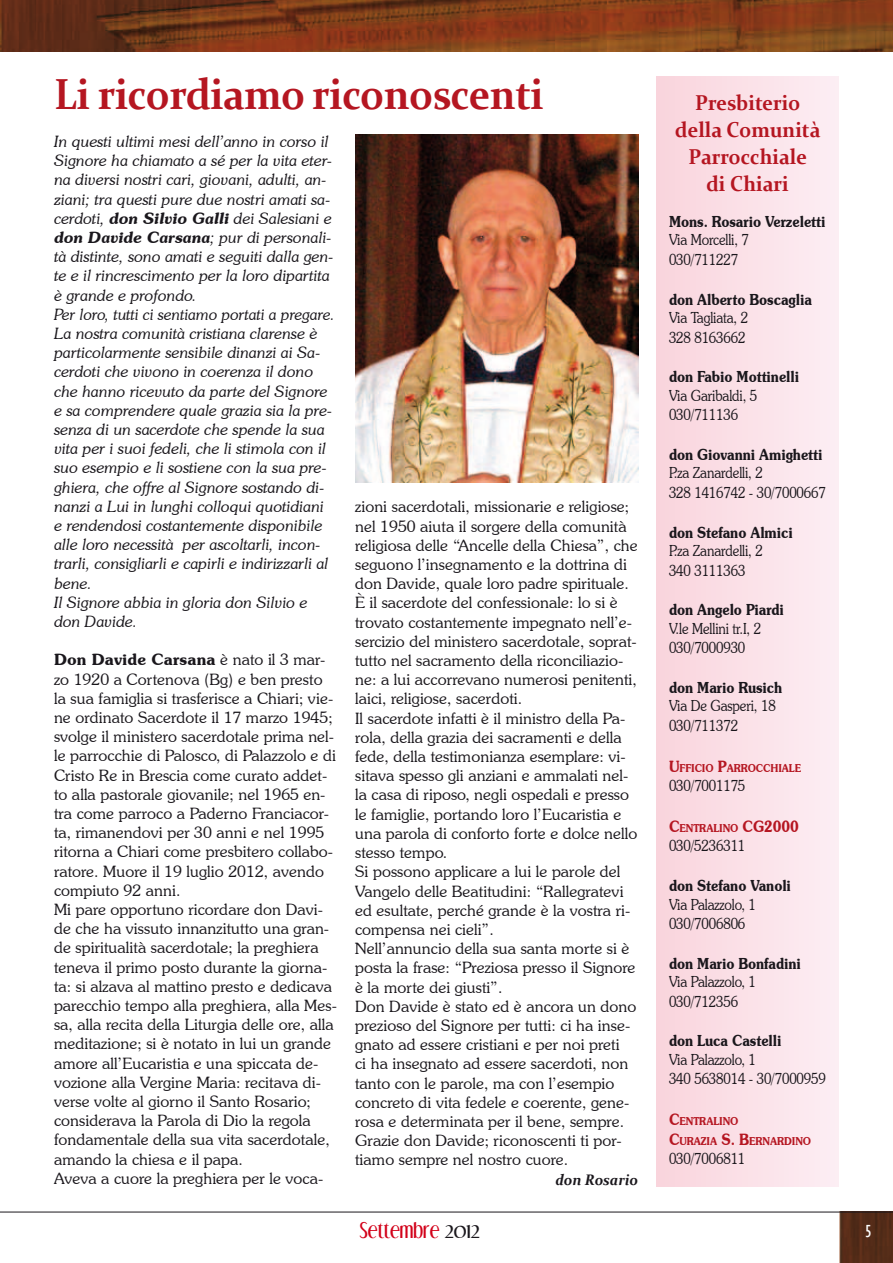
<style>
.page{position:relative;width:893px;height:1263px;background:#fff}
.page>*{position:absolute;margin:0;border:0;box-sizing:border-box;transform-origin:0 0}
.t1{font:700 43.5px "Constantia";letter-spacing:-.01em;color:#b51621;scale:.92 1}
.t2{font:700 21.45px/27px "Constantia";color:#b51621;text-align:center;scale:.93 1}
.t3{font:18.75px "Dream Orphans";color:#d20019}
.t4{font:condensed 18px "Gill Sans";color:#fff}
.t5{font:300 15.75px/19.2px "Souvenir IT Cby BT";letter-spacing:.005em;color:#1a171c}
.t6{font:italic 300 15.75px/19.2px "Souvenir IT Cby BT";letter-spacing:.005em;color:#1a171c}
.t7{font:300 15.3px/19.5px "Souvenir IT Cby BT";letter-spacing:-.01em;color:#1a171c;scale:.88 1}
.t8{font:600 15.3px "Souvenir IT Cby BT";letter-spacing:-.01em;color:#1a171c;scale:.88 1}
.t9{font:italic 700 15.3px "Constantia";color:#1a171c;scale:.96 1}
.t10{font:600 10.95px/19.5px "Souvenir IT Cby BT";letter-spacing:-.015em;color:#b51621;scale:.88 1}
.s1{font-weight:600}
.s2{font-size:15.75px}
.s3{color:#1a171c}
</style>
<div class="page">
<img style="left:839px;top:1213px;width:54px;height:50px">
<hr style="left:0;top:1212px;width:893px;height:1px;background:#1a171c">
<img style="left:0;top:0;width:893px;height:51px">
<img style="left:355px;top:135px;width:283px;height:347px">
<div style="left:656px;top:77px;width:183px;height:1109px;background:#fbe1e7"></div>
<h1 class="t1" style="left:54px;top:64px;width:534px">Li ricordiamo riconoscenti</h1>
<p class="t6" style="left:54px;top:132px;width:282px">In questi ultimi mesi dell’anno in corso il Signore ha chiamato a sé per la vita eter&shy;na diversi nostri cari, giovani, adulti, an&shy;ziani; tra questi pure due nostri amati sa&shy;cerdoti, <span class="s1">don Silvio Galli</span> dei Salesiani e <span class="s1">don Davide Carsana</span>; pur di personali&shy;tà distinte, sono amati e seguiti dalla gen&shy;te e il rincrescimento per la loro dipartita è grande e profondo.<br>Per loro, tutti ci sentiamo portati a pregare.<br>La nostra comunità cristiana clarense è particolarmente sensibile dinanzi ai Sa&shy;cerdoti che vivono in coerenza il dono che hanno ricevuto da parte del Signore e sa comprendere quale grazia sia la pre&shy;senza di un sacerdote che spende la sua vita per i suoi fedeli, che li stimola con il suo esempio e li sostiene con la sua pre&shy;ghiera, che offre al Signore sostando di&shy;nanzi a Lui in lunghi colloqui quotidiani e rendendosi costantemente disponibile alle loro necessità per ascoltarli, incon&shy;trarli, consigliarli e capirli e indirizzarli al bene.<br>Il Signore abbia in gloria don Silvio e don Davide.</p>
<p class="t5" style="left:54px;top:650px;width:285px"><span class="s1">Don Davide Carsana</span> è nato il 3 mar&shy;zo 1920 a Cortenova (Bg) e ben presto la sua famiglia si trasferisce a Chiari; vie&shy;ne ordinato Sacerdote il 17 marzo 1945; svolge il ministero sacerdotale prima nel&shy;le parrocchie di Palosco, di Palazzolo e di Cristo Re in Brescia come curato addet&shy;to alla pastorale giovanile; nel 1965 en&shy;tra come parroco a Paderno Franciacor&shy;ta, rimanendovi per 30 anni e nel 1995 ritorna a Chiari come presbitero collabo&shy;ratore. Muore il 19 luglio 2012, avendo compiuto 92 anni.<br>Mi pare opportuno ricordare don Davi&shy;de che ha vissuto innanzitutto una gran&shy;de spiritualità sacerdotale; la preghiera teneva il primo posto durante la giorna&shy;ta: si alzava al mattino presto e dedicava parecchio tempo alla preghiera, alla Mes&shy;sa, alla recita della Liturgia delle ore, alla meditazione; si è notato in lui un grande amore all’Eucaristia e una spiccata de&shy;vozione alla Vergine Maria: recitava di&shy;verse volte al giorno il Santo Rosario; considerava la Parola di Dio la regola fondamentale della sua vita sacerdotale, amando la chiesa e il papa.<br>Aveva a cuore la preghiera per le voca-</p>
<p class="t5" style="left:355px;top:497px;width:284px">zioni sacerdotali, missionarie e religiose; nel 1950 aiuta il sorgere della comunità religiosa delle “Ancelle della Chiesa”, che seguono l’insegnamento e la dottrina di don Davide, quale loro padre spirituale.<br>È il sacerdote del confessionale: lo si è trovato costantemente impegnato nell’e&shy;sercizio del ministero sacerdotale, soprat&shy;tutto nel sacramento della riconciliazio&shy;ne: a lui accorrevano numerosi penitenti, laici, religiose, sacerdoti.<br>Il sacerdote infatti è il ministro della Pa&shy;rola, della grazia dei sacramenti e della fede, della testimonianza esemplare: vi&shy;sitava spesso gli anziani e ammalati nel&shy;la casa di riposo, negli ospedali e presso le famiglie, portando loro l’Eucaristia e una parola di conforto forte e dolce nello stesso tempo.<br>Si possono applicare a lui le parole del Vangelo delle Beatitudini: “Rallegratevi ed esultate, perché grande è la vostra ri&shy;compensa nei cieli”.<br>Nell’annuncio della sua santa morte si è posta la frase: “Preziosa presso il Signore è la morte dei giusti”.<br>Don Davide è stato ed è ancora un dono prezioso del Signore per tutti: ci ha inse&shy;gnato ad essere cristiani e per noi preti<br>ci ha insegnato ad essere sacerdoti, non tanto con le parole, ma con l’esempio concreto di vita fedele e coerente, gene&shy;rosa e determinata per il bene, sempre.<br>Grazie don Davide; riconoscenti ti por&shy;tiamo sempre nel nostro cuore.</p>
<p class="t9" style="left:555px;top:1169px;width:88px">don Rosario</p>
<h2 class="t2" style="left:675px;top:88px;width:158px">Presbiterio della Comunità<br>Parrocchiale<br>di Chiari</h2>
<p class="t8" style="left:669px;top:212px;width:180px">Mons. Rosario Verzeletti</p>
<p class="t7" style="left:669px;top:230px;width:92px">Via Morcelli, 7<br>030/711227</p>
<p class="t8" style="left:669px;top:290px;width:164px">don Alberto Boscaglia</p>
<p class="t7" style="left:669px;top:308px;width:91px">Via Tagliata, 2<br>328 8163662</p>
<p class="t8" style="left:669px;top:367px;width:150px">don Fabio Mottinelli</p>
<p class="t7" style="left:669px;top:385px;width:102px">Via Garibaldi, 5<br>030/711136</p>
<p class="t8" style="left:669px;top:445px;width:176px">don Giovanni Amighetti</p>
<p class="t7" style="left:669px;top:463px;width:180px">P.za Zanardelli, 2<br>328 1416742 - 30/7000667</p>
<p class="t8" style="left:669px;top:522px;width:142px">don Stefano Almici</p>
<p class="t7" style="left:669px;top:541px;width:108px">P.za Zanardelli, 2<br>340 3111363</p>
<p class="t8" style="left:669px;top:600px;width:132px">don Angelo Piardi</p>
<p class="t7" style="left:669px;top:618px;width:106px">V.le Mellini tr.I, 2<br>030/7000930</p>
<p class="t8" style="left:669px;top:678px;width:130px">don Mario Rusich</p>
<p class="t7" style="left:669px;top:696px;width:123px">Via De Gasperi, 18<br>030/711372</p>
<p class="t10" style="left:669px;top:758px;width:152px"><span class="s2">U</span>FFICIO <span class="s2">P</span>ARROCCHIALE</p>
<p class="t7" style="left:669px;top:776px;width:88px">030/7001175</p>
<p class="t10" style="left:669px;top:818px;width:149px"><span class="s2">C</span>ENTRALINO <span class="s2">CG2000</span></p>
<p class="t7" style="left:669px;top:836px;width:88px">030/5236311</p>
<p class="t8" style="left:669px;top:876px;width:140px">don Stefano Vanoli</p>
<p class="t7" style="left:669px;top:894px;width:100px">Via Palazzolo, 1<br>030/7006806</p>
<p class="t8" style="left:669px;top:954px;width:152px">don Mario Bonfadini</p>
<p class="t7" style="left:669px;top:972px;width:100px">Via Palazzolo, 1<br>030/712356</p>
<p class="t8" style="left:669px;top:1031px;width:130px">don Luca Castelli</p>
<p class="t7" style="left:669px;top:1049px;width:180px">Via Palazzolo, 1<br>340 5638014 - 30/7000959</p>
<p class="t10" style="left:669px;top:1111px;width:163px"><span class="s2">C</span>ENTRALINO<br><span class="s2">C</span>URAZIA <span class="s2">S. B</span>ERNARDINO</p>
<p class="t7" style="left:669px;top:1149px;width:88px">030/7006811</p>
<p class="t3" style="left:360px;top:1219px;width:121px">Settembre <span class="s3">2012</span></p>
<p class="t4" style="left:865px;top:1221px;width:8px">5</p>
</div>
